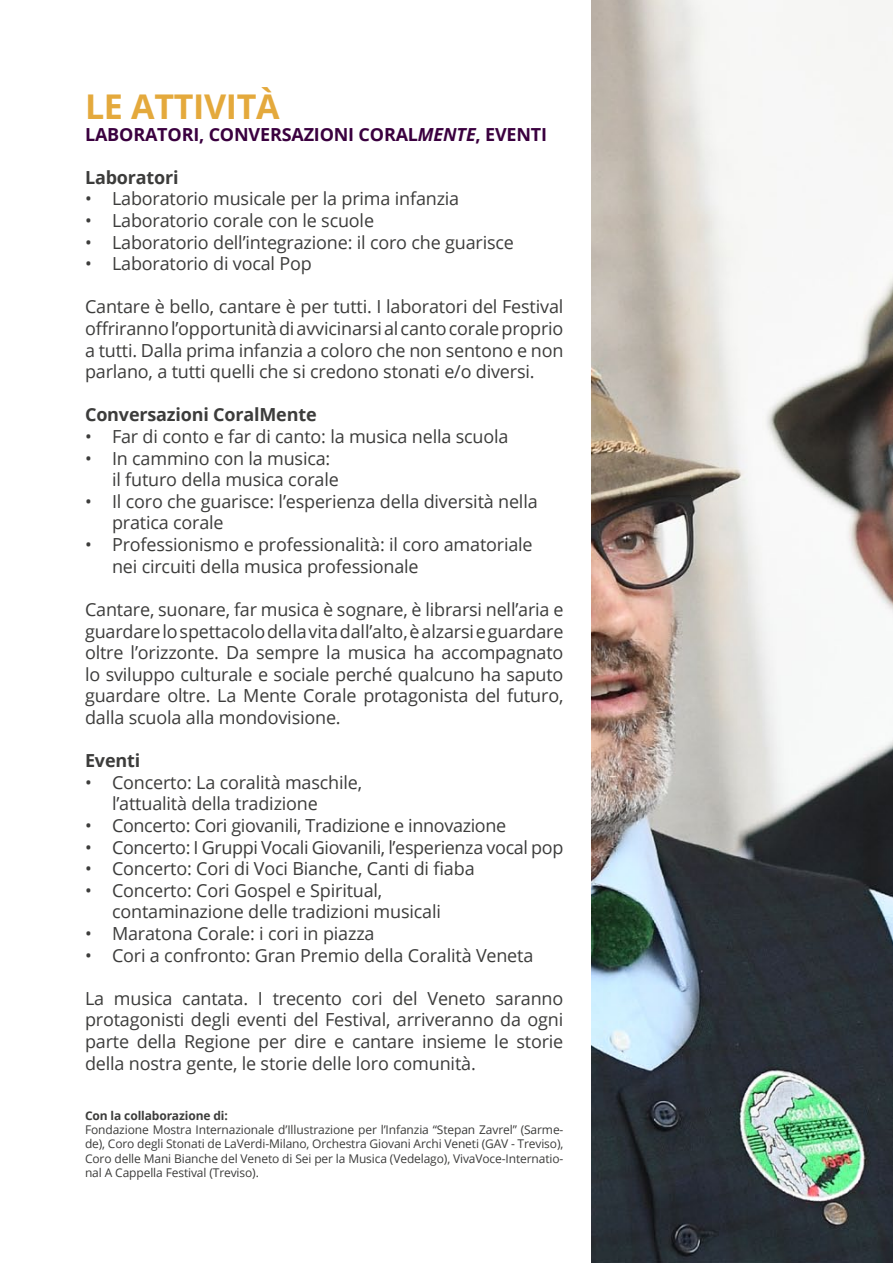
<style>
.page{position:relative;width:893px;height:1263px;background:#fff}
.page>*{position:absolute;margin:0;border:0;box-sizing:border-box;transform-origin:0 0}
.t1{font:700 34.05px "Open Sans";letter-spacing:-.01em;color:#e4a93c}
.t2{font:18px/21.6px "Open Sans";letter-spacing:-.01em;color:#3c3c3b}
.t3{font:700 18px "Open Sans";letter-spacing:-.01em;color:#3a003f}
.t4{font:700 18px "Open Sans";letter-spacing:-.01em;color:#3c3c3b}
.t5{font:12px/14.4px "Open Sans";letter-spacing:-.01em;color:#3c3c3b;text-align:justify}
.t6{font:700 12px "Open Sans";letter-spacing:-.01em;color:#3c3c3b}
.s1{font-style:italic}
</style>
<div class="page">
<img style="left:591px;top:0;width:302px;height:1263px">
<h1 class="t1" style="left:85px;top:83px;width:196px">LE ATTIVITÀ</h1>
<p class="t3" style="left:85px;top:121px;width:464px">LABORATORI, CONVERSAZIONI CORAL<span class="s1">MENTE</span>, EVENTI</p>
<p class="t4" style="left:85px;top:165px;width:95px">Laboratori</p>
<p class="t2" style="left:85px;top:188px;width:376px">• Laboratorio musicale per la prima infanzia</p>
<p class="t2" style="left:85px;top:209px;width:291px">• Laboratorio corale con le scuole</p>
<p class="t2" style="left:85px;top:231px;width:430px">• Laboratorio dell’integrazione: il coro che guarisce</p>
<p class="t2" style="left:85px;top:252px;width:228px">• Laboratorio di vocal Pop</p>
<p class="t2" style="left:85px;top:296px;width:480px;text-align:justify">Cantare è bello, cantare è per tutti. I laboratori del Festival offriranno l’opportunità di avvicinarsi al canto corale proprio a tutti. Dalla prima infanzia a coloro che non sentono e non parlano, a tutti quelli che si credono stonati e/o diversi.</p>
<p class="t4" style="left:85px;top:402px;width:233px">Conversazioni CoralMente</p>
<p class="t2" style="left:85px;top:425px;width:425px">• Far di conto e far di canto: la musica nella scuola</p>
<p class="t2" style="left:112px;top:447px;width:228px;text-indent:-27px">• In cammino con la musica: il futuro della musica corale</p>
<p class="t2" style="left:112px;top:490px;width:427px;text-indent:-27px">• Il coro che guarisce: l’esperienza della diversità nella pratica corale</p>
<p class="t2" style="left:112px;top:533px;width:422px;text-indent:-27px">• Professionismo e professionalità: il coro amatoriale nei circuiti della musica professionale</p>
<p class="t2" style="left:85px;top:598px;width:480px;text-align:justify">Cantare, suonare, far musica è sognare, è librarsi nell’aria e guardare lo spettacolo della vita dall’alto, è alzarsi e guardare oltre l’orizzonte. Da sempre la musica ha accompagnato lo sviluppo culturale e sociale perché qualcuno ha saputo guardare oltre. La Mente Corale protagonista del futuro, dalla scuola alla mondovisione.</p>
<p class="t4" style="left:85px;top:748px;width:57px">Eventi</p>
<p class="t2" style="left:112px;top:771px;width:252px;text-indent:-27px">• Concerto: La coralità maschile, l’attualità della tradizione</p>
<p class="t2" style="left:85px;top:814px;width:423px">• Concerto: Cori giovanili, Tradizione e innovazione</p>
<p class="t2" style="left:85px;top:836px;width:480px">• Concerto: I Gruppi Vocali Giovanili, l’esperienza vocal pop</p>
<p class="t2" style="left:85px;top:857px;width:391px">• Concerto: Cori di Voci Bianche, Canti di fiaba</p>
<p class="t2" style="left:112px;top:879px;width:330px;text-indent:-27px">• Concerto: Cori Gospel e Spiritual, contaminazione delle tradizioni musicali</p>
<p class="t2" style="left:85px;top:922px;width:291px">• Maratona Corale: i cori in piazza</p>
<p class="t2" style="left:85px;top:944px;width:450px">• Cori a confronto: Gran Premio della Coralità Veneta</p>
<p class="t2" style="left:85px;top:987px;width:480px;text-align:justify">La musica cantata. I trecento cori del Veneto saranno protagonisti degli eventi del Festival, arriveranno da ogni parte della Regione per dire e cantare insieme le storie della nostra gente, le storie delle loro comunità.</p>
<p class="t6" style="left:85px;top:1107px;width:144px">Con la collaborazione di:</p>
<p class="t5" style="left:85px;top:1122px;width:480px">Fondazione Mostra Internazionale d’Illustrazione per l’Infanzia “Stepan Zavrel” (Sarme&shy;de), Coro degli Stonati de LaVerdi-Milano, Orchestra Giovani Archi Veneti (GAV - Treviso), Coro delle Mani Bianche del Veneto di Sei per la Musica (Vedelago), VivaVoce-Internatio&shy;nal A Cappella Festival (Treviso).</p>
</div>
